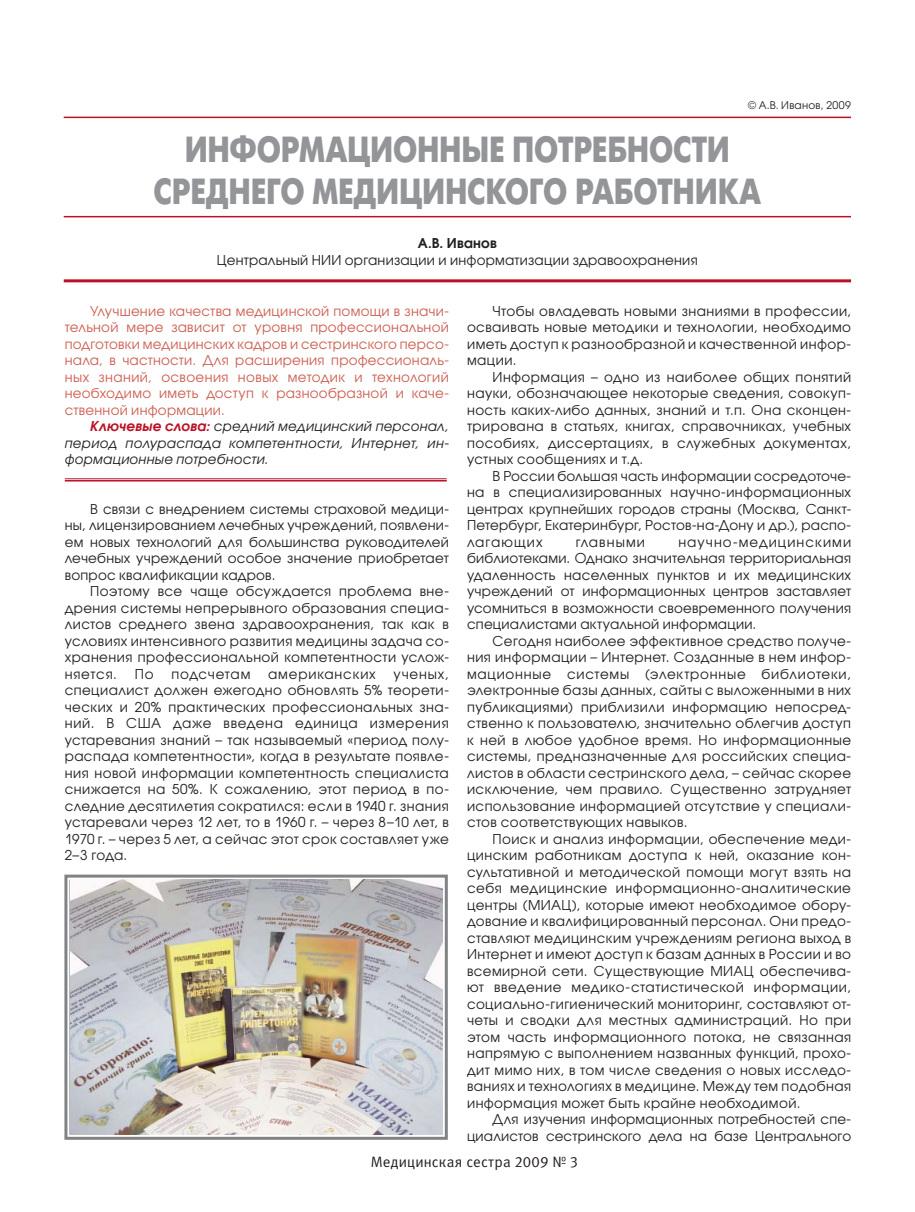
<style>
.page{position:relative;width:915px;height:1212px;background:#fff}
.page>*{position:absolute;margin:0;border:0;box-sizing:border-box;transform-origin:0 0}
.t1{font:700 36.3px/42px "Futuris C";letter-spacing:-.01em;color:#939598;text-align:center;scale:.82 1}
.t2{font:15px "Meta C";letter-spacing:.01em;color:#231f20}
.t3{font:13.5px/16.5px "Avant Garde Gothic C";letter-spacing:.02em;color:#231f20;text-align:justify}
.t4{font:13.5px/16.5px "Avant Garde Gothic C";letter-spacing:.015em;color:#cd5f52;text-align:justify}
.t5{font:italic 13.5px/16.5px "Avant Garde Gothic C";letter-spacing:.015em;color:#231f20;text-align:justify}
.t6{font:13.5px "Avant Garde Gothic C";letter-spacing:.06em;color:#231f20}
.t7{font:600 13.5px "Avant Garde Gothic C";letter-spacing:.02em;color:#231f20}
.t8{font:13.5px "Avant Garde Gothic C";letter-spacing:.04em;color:#231f20}
.t9{font:13.5px "Avant Garde Gothic C";letter-spacing:.08em;color:#231f20}
.t10{font:10.5px "Avant Garde Gothic C";letter-spacing:.03em;color:#231f20}
.s1{font-weight:600;color:#ba1127}
</style>
<div class="page">
<hr style="left:64px;top:279px;width:786px;height:3px;background:#ba1127">
<hr style="left:64px;top:216px;width:786px;height:1px;background:#ba1127">
<hr style="left:64px;top:117px;width:786px;height:1px;background:#ba1127">
<hr style="left:65px;top:480px;width:381px;height:1px;background:#ba1127">
<hr style="left:65px;top:478px;width:381px;height:1px;background:#ba1127">
<svg style="left:64px;top:874px;width:384px;height:266px"></svg>
<img style="left:71px;top:879px;width:372px;height:256px">
<p class="t10" style="left:748px;top:99px;width:104px">© А.В. Иванов, 2009</p>
<h1 class="t1" style="left:153px;top:129px;width:742px">ИНФОРМАЦИОННЫЕ ПОТРЕБНОСТИ<br>СРЕДНЕГО МЕДИЦИНСКОГО РАБОТНИКА</h1>
<p class="t7" style="left:417px;top:235px;width:81px">А.В. Иванов</p>
<p class="t3" style="left:217px;top:252px;width:482px">Центральный НИИ организации и информатизации здравоохранения</p>
<p class="t4" style="left:65px;top:303px;width:385px;text-indent:26px">Улучшение качества медицинской помощи в значи&shy;тельной мере зависит от уровня профессиональной подготовки медицинских кадров и сестринского персо&shy;нала, в частности. Для расширения профессиональ&shy;ных знаний, освоения новых методик и технологий необходимо иметь доступ к разнообразной и каче&shy;ственной информации.</p>
<p class="t5" style="left:65px;top:418px;width:385px;text-indent:26px"><span class="s1">Ключевые слова:</span> средний медицинский персонал, период полураспада компетентности, Интернет, ин&shy;формационные потребности.</p>
<p class="t3" style="left:65px;top:501px;width:385px;text-indent:26px">В связи с внедрением системы страховой медици&shy;ны, лицензированием лечебных учреждений, появлени&shy;ем новых технологий для большинства руководителей лечебных учреждений особое значение приобретает вопрос квалификации кадров.</p>
<p class="t3" style="left:65px;top:583px;width:385px;text-indent:26px">Поэтому все чаще обсуждается проблема вне&shy;дрения системы непрерывного образования специа&shy;листов среднего звена здравоохранения, так как в условиях интенсивного развития медицины задача со&shy;хранения профессиональной компетентности услож&shy;няется.</p>
<p class="t3" style="left:467px;top:302px;width:385px;text-indent:26px">Чтобы овладевать новыми знаниями в профессии, осваивать новые методики и технологии, необходимо иметь доступ к разнообразной и качественной инфор&shy;мации.</p>
<p class="t3" style="left:467px;top:368px;width:385px;text-indent:26px">Информация – одно из наиболее общих понятий науки, обозначающее некоторые сведения, совокуп&shy;ность каких-либо данных, знаний и т.п. Она сконцен&shy;трирована в статьях, книгах, справочниках, учебных пособиях, диссертациях, в служебных документах, устных сообщениях и т.д.</p>
<p class="t3" style="left:467px;top:467px;width:385px;text-indent:26px">В России большая часть информации сосредоточе&shy;на в специализированных научно-информационных центрах крупнейших городов страны (Москва, Санкт-Петербург, Екатеринбург, Ростов-на-Дону и др.), распо&shy;лагающих</p>
<p class="t3" style="left:467px;top:533px;width:385px;text-indent:211px">научно-медицинскими библиотеками. Однако значительная территориальная удаленность населенных пунктов и их медицинских учреждений от информационных центров заставляет усомниться в возможности своевременного получения специалистами актуальной информации.</p>
<p class="t3" style="left:467px;top:632px;width:385px;text-indent:26px">Сегодня наиболее эффективное средство получе&shy;ния информации – Интернет. Созданные в нем инфор&shy;мационные системы (электронные библиотеки, электронные базы данных, сайты с выложенными в них публикациями) приблизили информацию непосред&shy;ственно к пользователю, значительно облегчив доступ к ней в любое удобное время. Но информационные системы, предназначенные для российских специа&shy;листов в области сестринского дела, – сейчас скорее исключение, чем правило. Существенно затрудняет использование информацией отсутствие у специали&shy;стов соответствующих навыков.</p>
<p class="t3" style="left:467px;top:830px;width:385px;text-indent:26px">Поиск и анализ информации, обеспечение меди&shy;цинским работникам доступа к ней, оказание кон&shy;сультативной и методической помощи могут взять на себя медицинские информационно-аналитические центры (МИАЦ), которые имеют необходимое обору&shy;дование и квалифицированный персонал. Они предо&shy;ставляют медицинским учреждениям региона выход в Интернет и имеют доступ к базам данных в России и во всемирной сети. Существующие МИАЦ обеспечива&shy;ют введение медико-статистической информации, социально-гигиенический мониторинг, составляют от&shy;четы и сводки для местных администраций. Но при этом часть информационного потока, не связанная напрямую с выполнением названных функций, прохо&shy;дит мимо них, в том числе сведения о новых исследо&shy;ваниях и технологиях в медицине. Между тем подобная информация может быть крайне необходимой.</p>
<p class="t3" style="left:467px;top:1111px;width:385px;text-align:right">Для изучения информационных потребностей спе&shy;циалистов сестринского дела на базе Центрального</p>
<p class="t9" style="left:575px;top:534px;width:71px">главными</p>
<p class="t3" style="left:135px;top:665px;width:20px">По</p>
<p class="t8" style="left:171px;top:666px;width:80px">подсчетам</p>
<p class="t6" style="left:268px;top:666px;width:109px">американских</p>
<p class="t3" style="left:65px;top:665px;width:385px;text-indent:328px">ученых, специалист должен ежегодно обновлять 5% теорети&shy;ческих и 20% практических профессиональных зна&shy;ний. В США даже введена единица измерения устаревания знаний – так называемый «период полу&shy;распада компетентности», когда в результате появле&shy;ния новой информации компетентность специалиста снижается на 50%. К сожалению, этот период в по&shy;следние десятилетия сократился: если в 1940 г. знания устаревали через 12 лет, то в 1960 г. – через 8–10 лет, в 1970 г. – через 5 лет, а сейчас этот срок составляет уже 2–3 года.</p>
<p class="t2" style="left:371px;top:1153px;width:209px">Медицинская сестра 2009 № 3</p>
</div>
